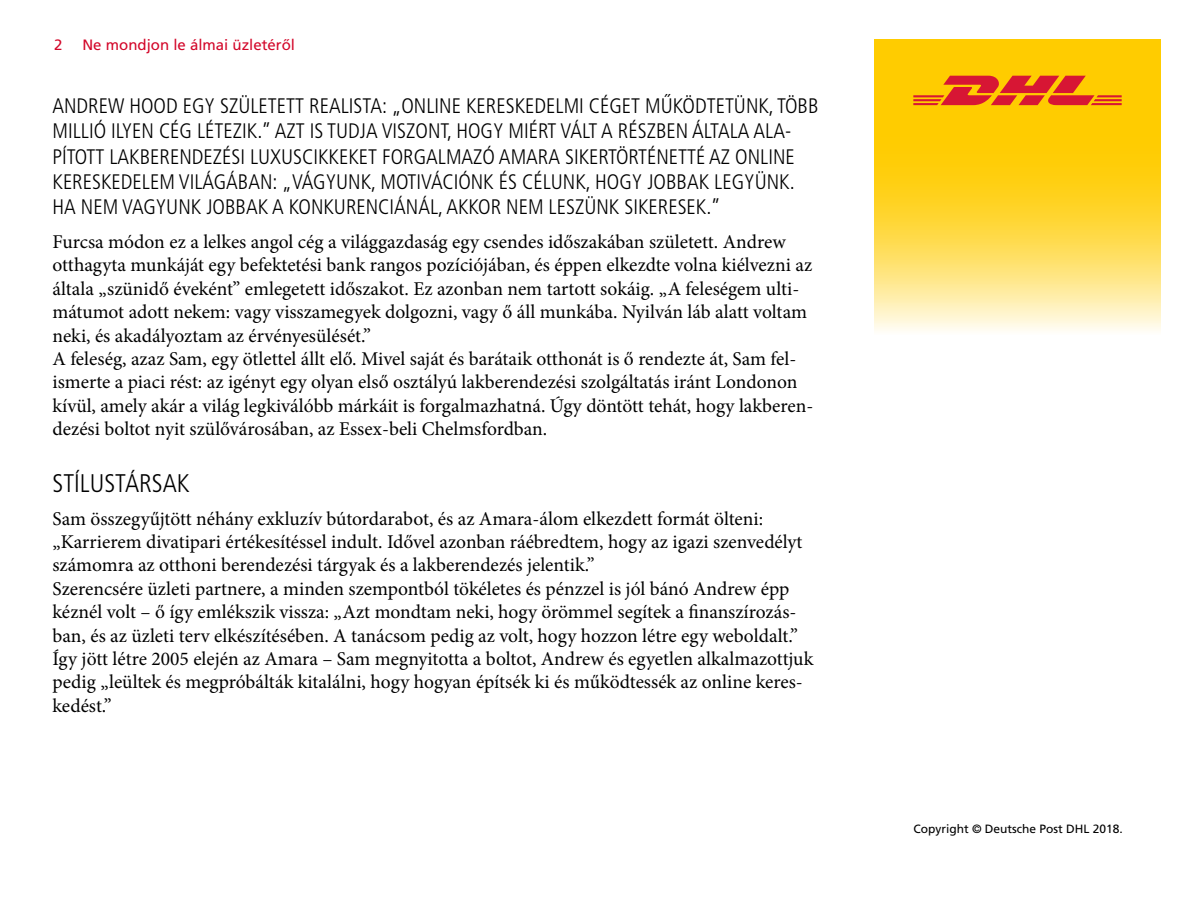
<style>
.page{position:relative;width:1200px;height:900px;background:#fff}
.page>*{position:absolute;margin:0;border:0;box-sizing:border-box;transform-origin:0 0}
.t1{font:300 condensed 25.5px "Frutiger LT Std";color:#000}
.t2{font:300 condensed 21px/25.2px "Frutiger LT Std";color:#000}
.t3{font:19.5px/23.4px "Minion Pro";color:#000}
.t4{font:15px "Frutiger LT Std";color:#d3072a}
.t5{font:12px "Frutiger LT Std";color:#000}
</style>
<div class="page">
<div style="left:874px;top:39px;width:287px;height:73px;background:#fc0"></div>
<svg style="left:874px;top:105px;width:287px;height:226px;background:#feda4a"></svg>
<svg style="left:913px;top:76px;width:209px;height:29px"></svg>
<p class="t4" style="left:54px;top:36px;width:10px">2</p>
<p class="t4" style="left:82px;top:36px;width:214px">Ne mondjon le álmai üzletéről</p>
<p class="t2" style="left:52px;top:94px;width:768px">ANDREW HOOD EGY SZÜLETETT REALISTA: „ONLINE KERESKEDELMI CÉGET MŰKÖDTETÜNK, TÖBB MILLIÓ ILYEN CÉG LÉTEZIK.” AZT IS TUDJA VISZONT, HOGY MIÉRT VÁLT A RÉSZBEN ÁLTALA ALA-PÍTOTT LAKBERENDEZÉSI LUXUSCIKKEKET FORGALMAZÓ AMARA SIKERTÖRTÉNETTÉ AZ ONLINE KERESKEDELEM VILÁGÁBAN: „VÁGYUNK, MOTIVÁCIÓNK ÉS CÉLUNK, HOGY JOBBAK LEGYÜNK.<br>HA NEM VAGYUNK JOBBAK A KONKURENCIÁNÁL, AKKOR NEM LESZÜNK SIKERESEK.”</p>
<p class="t3" style="left:52px;top:230px;width:762px">Furcsa módon ez a lelkes angol cég a világgazdaság egy csendes időszakában született. Andrew otthagyta munkáját egy befektetési bank rangos pozíciójában, és éppen elkezdte volna kiélvezni az általa „szünidő éveként” emlegetett időszakot. Ez azonban nem tartott sokáig. „A feleségem ulti&shy;mátumot adott nekem: vagy visszamegyek dolgozni, vagy ő áll munkába. Nyilván láb alatt voltam neki, és akadályoztam az érvényesülését.”<br>A feleség, azaz Sam, egy ötlettel állt elő. Mivel saját és barátaik otthonát is ő rendezte át, Sam fel&shy;ismerte a piaci rést: az igényt egy olyan első osztályú lakberendezési szolgáltatás iránt Londonon kívül, amely akár a világ legkiválóbb márkáit is forgalmazhatná. Úgy döntött tehát, hogy lakberen&shy;dezési boltot nyit szülővárosában, az Essex-beli Chelmsfordban.</p>
<h1 class="t1" style="left:52px;top:469px;width:139px">STÍLUSTÁRSAK</h1>
<p class="t3" style="left:52px;top:507px;width:762px">Sam összegyűjtött néhány exkluzív bútordarabot, és az Amara-álom elkezdett formát ölteni: „Karrierem divatipari értékesítéssel indult. Idővel azonban ráébredtem, hogy az igazi szenvedélyt számomra az otthoni berendezési tárgyak és a lakberendezés jelentik.”<br>Szerencsére üzleti partnere, a minden szempontból tökéletes és pénzzel is jól bánó Andrew épp kéznél volt – ő így emlékszik vissza: „Azt mondtam neki, hogy örömmel segítek a finanszírozás&shy;ban, és az üzleti terv elkészítésében. A tanácsom pedig az volt, hogy hozzon létre egy weboldalt.” Így jött létre 2005 elején az Amara – Sam megnyitotta a boltot, Andrew és egyetlen alkalmazottjuk pedig „leültek és megpróbálták kitalálni, hogy hogyan építsék ki és működtessék az online keres&shy;kedést.”</p>
<p class="t5" style="left:913px;top:821px;width:211px">Copyright © Deutsche Post DHL 2018.</p>
</div>
